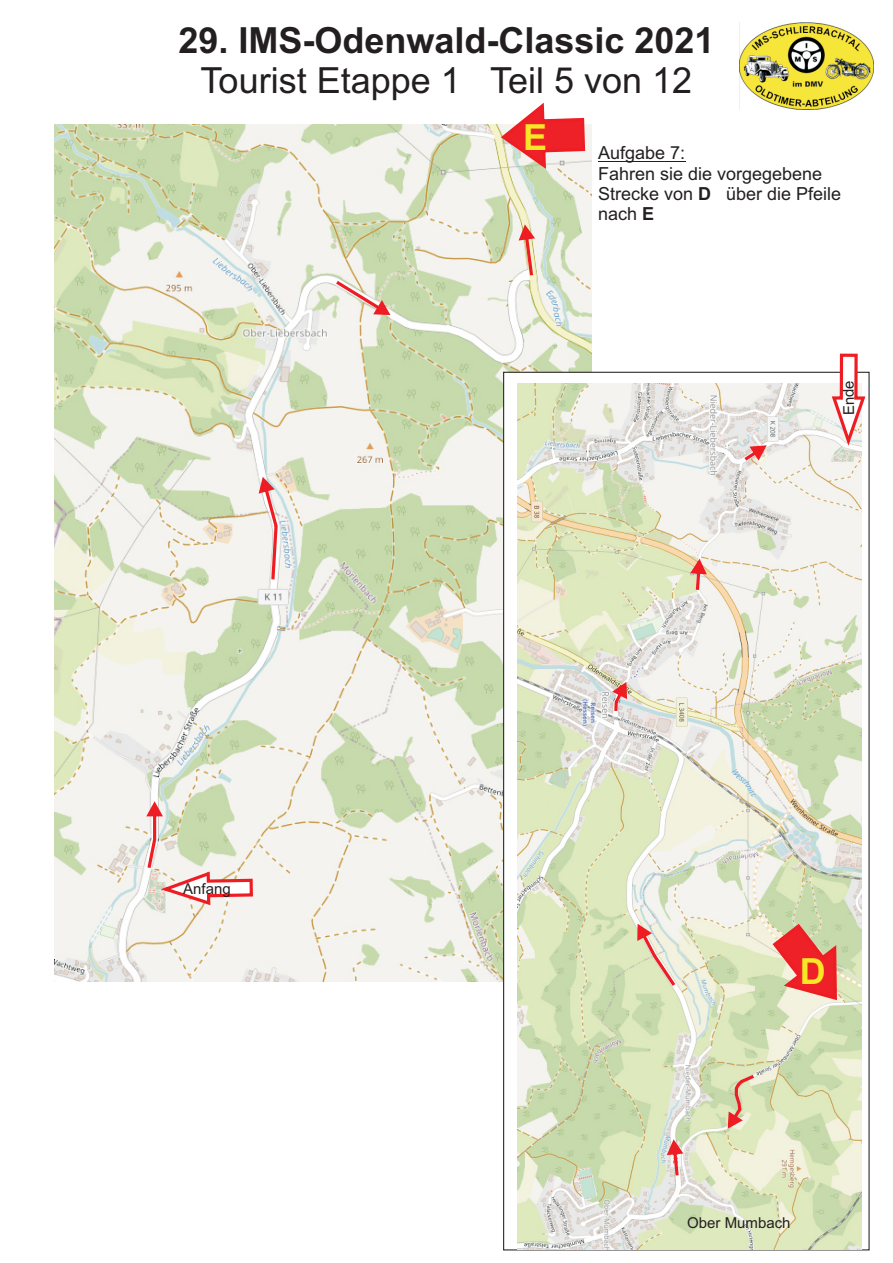
<style>
.page{position:relative;width:893px;height:1263px;background:#fff}
.page>*{position:absolute;margin:0;border:0;box-sizing:border-box;transform-origin:0 0}
.t1{font:700 36px "Arial";color:#231f20}
.t2{font:36px "Arial";color:#231f20}
.t3{font:700 36px "Arial";color:#f7e726}
.t4{font:18px/20.1px "Arial";color:#231f20}
.t5{font:15px "Arial";color:#231f20}
.s1{font-weight:700}
</style>
<div class="page">
<img style="left:740px;top:23px;width:133px;height:86px">
<img style="left:55px;top:124px;width:536px;height:858px">
<svg style="left:503px;top:371px;width:367px;height:880px"></svg>
<img style="left:518px;top:383px;width:343px;height:867px">
<svg style="left:770px;top:921px;width:69px;height:81px;background:#e28172"></svg>
<svg style="left:728px;top:1075px;width:26px;height:54px"></svg>
<svg style="left:667px;top:1139px;width:16px;height:36px"></svg>
<svg style="left:637px;top:924px;width:38px;height:62px;background:#e5cfba"></svg>
<svg style="left:612px;top:682px;width:15px;height:29px"></svg>
<svg style="left:690px;top:559px;width:17px;height:31px"></svg>
<svg style="left:744px;top:445px;width:23px;height:16px"></svg>
<svg style="left:832px;top:354px;width:33px;height:92px"></svg>
<svg style="left:146px;top:801px;width:107px;height:104px"></svg>
<svg style="left:259px;top:477px;width:19px;height:102px"></svg>
<svg style="left:519px;top:224px;width:16px;height:51px"></svg>
<svg style="left:336px;top:281px;width:54px;height:34px"></svg>
<svg style="left:498px;top:102px;width:89px;height:70px"></svg>
<hr style="left:598px;top:161px;width:87px;height:1px;background:#231f20">
<h1 class="t1" style="left:178px;top:26px;width:538px">29. IMS-Odenwald-Classic 2021</h1>
<h1 class="t2" style="left:201px;top:67px;width:493px">Tourist Etappe 1 Teil 5 von 12</h1>
<p class="t5" style="left:183px;top:883px;width:49px">Anfang</p>
<h1 class="t3" style="left:523px;top:123px;width:26px">E</h1>
<p class="t4" style="left:598px;top:145px;width:245px">Aufgabe 7:<br>Fahren sie die vorgegebene<br>Strecke von <span class="s1">D</span> über die Pfeile nach <span class="s1">E</span></p>
<p class="t5" style="left:843px;top:415px;width:37px;rotate:-91deg">Ende</p>
<h1 class="t3" style="left:800px;top:958px;width:27px">D</h1>
<p class="t5" style="left:687px;top:1217px;width:105px">Ober Mumbach</p>
</div>
